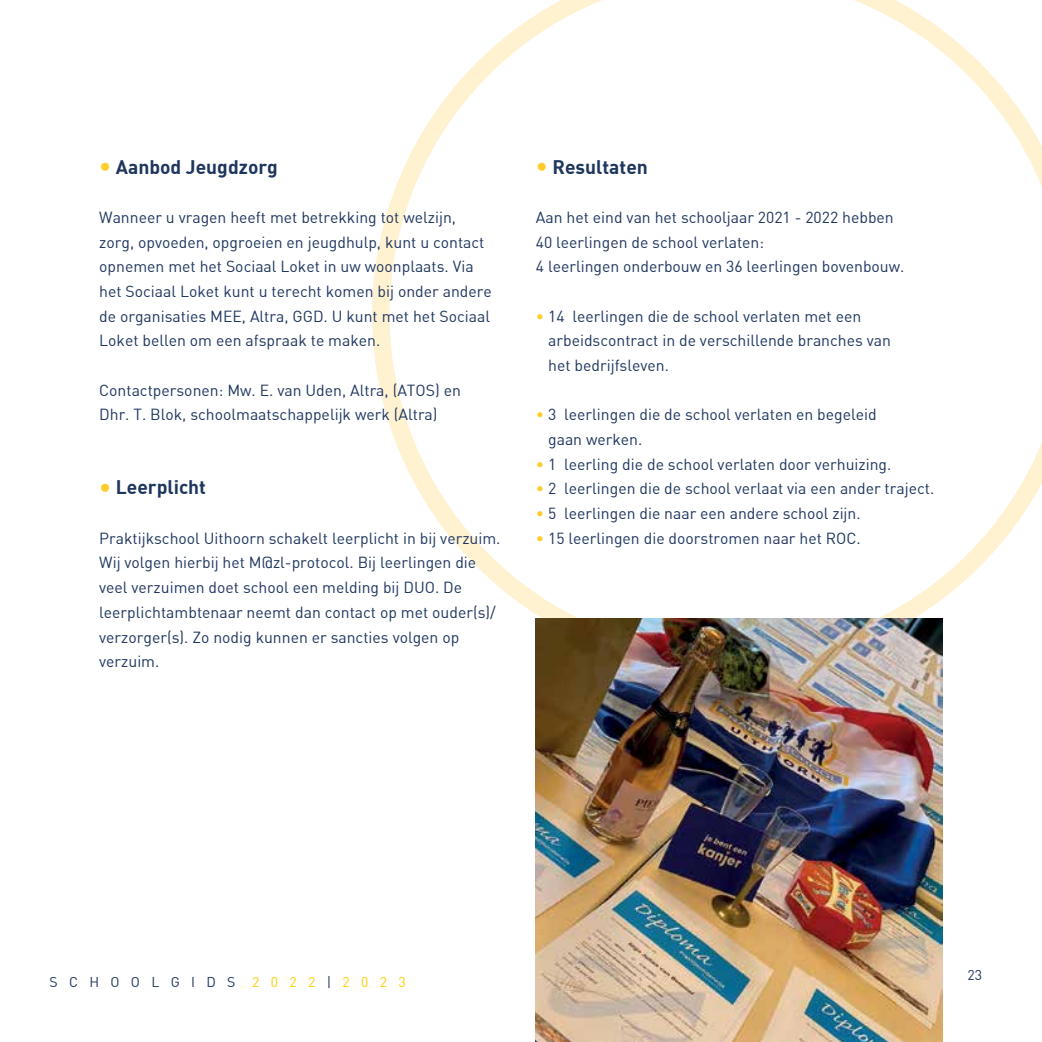
<style>
.page{position:relative;width:1042px;height:1042px;background:#fff}
.page>*{position:absolute;margin:0;border:0;box-sizing:border-box;transform-origin:0 0}
.t1{font:700 19.25px "DI Nbek";color:#1e355e}
.t2{font:15.75px/24.7px "DIN Bek";color:#1e355e}
.t3{font:14px "DIN Bek";letter-spacing:.81em;color:#1e355e}
.s1{font-size:24.5px;color:#ffcd2a}
.s2{color:#ffcd2a}
.s3{color:#ffce02}
</style>
<div class="page">
<svg style="left:372px;top:0;width:670px;height:670px"></svg>
<img style="left:536px;top:619px;width:407px;height:423px">
<p class="t1" style="left:99px;top:154px;width:180px"><span class="s1">•</span> Aanbod Jeugdzorg</p>
<p class="t2" style="left:99px;top:205px;width:394px">Wanneer u vragen heeft met betrekking tot welzijn, zorg, opvoeden, opgroeien en jeugdhulp, kunt u contact opnemen met het Sociaal Loket in uw woonplaats. Via het Sociaal Loket kunt u terecht komen bij onder andere de organisaties MEE, Altra, GGD. U kunt met het Sociaal Loket bellen om een afspraak te maken.</p>
<p class="t2" style="left:99px;top:377px;width:363px">Contactpersonen: Mw. E. van Uden, Altra, (ATOS) en<br>Dhr. T. Blok, schoolmaatschappelijk werk (Altra)</p>
<p class="t1" style="left:99px;top:475px;width:108px"><span class="s1">•</span> Leerplicht</p>
<p class="t2" style="left:99px;top:525px;width:403px">Praktijkschool Uithoorn schakelt leerplicht in bij verzuim.<br>Wij volgen hierbij het M@zl-protocol. Bij leerlingen die veel verzuimen doet school een melding bij DUO. De leerplichtambtenaar neemt dan contact op met ouder(s)/ verzorger(s). Zo nodig kunnen er sancties volgen op verzuim.</p>
<p class="t1" style="left:536px;top:154px;width:114px"><span class="s1">•</span> Resultaten</p>
<p class="t2" style="left:536px;top:205px;width:370px">Aan het eind van het schooljaar 2021 - 2022 hebben<br>40 leerlingen de school verlaten:<br>4 leerlingen onderbouw en 36 leerlingen bovenbouw.</p>
<p class="t2" style="left:548px;top:303px;width:344px;text-indent:-12px"><span class="s2">•</span> 14 leerlingen die de school verlaten met een arbeidscontract in de verschillende branches van het bedrijfsleven.</p>
<p class="t2" style="left:548px;top:402px;width:330px;text-indent:-12px"><span class="s2">•</span> 3 leerlingen die de school verlaten en begeleid gaan werken.</p>
<p class="t2" style="left:536px;top:451px;width:357px"><span class="s2">•</span> 1 leerling die de school verlaten door verhuizing.</p>
<p class="t2" style="left:536px;top:476px;width:400px"><span class="s2">•</span> 2 leerlingen die de school verlaat via een ander traject.</p>
<p class="t2" style="left:536px;top:501px;width:326px"><span class="s2">•</span> 5 leerlingen die naar een andere school zijn.</p>
<p class="t2" style="left:536px;top:525px;width:326px"><span class="s2">•</span> 15 leerlingen die doorstromen naar het ROC.</p>
<p class="t3" style="left:50px;top:973px;width:358px">SCHOOLGIDS <span class="s3">2022</span>|<span class="s3">2023</span></p>
<p class="t3" style="left:967px;top:966px;width:16px">23</p>
</div>
